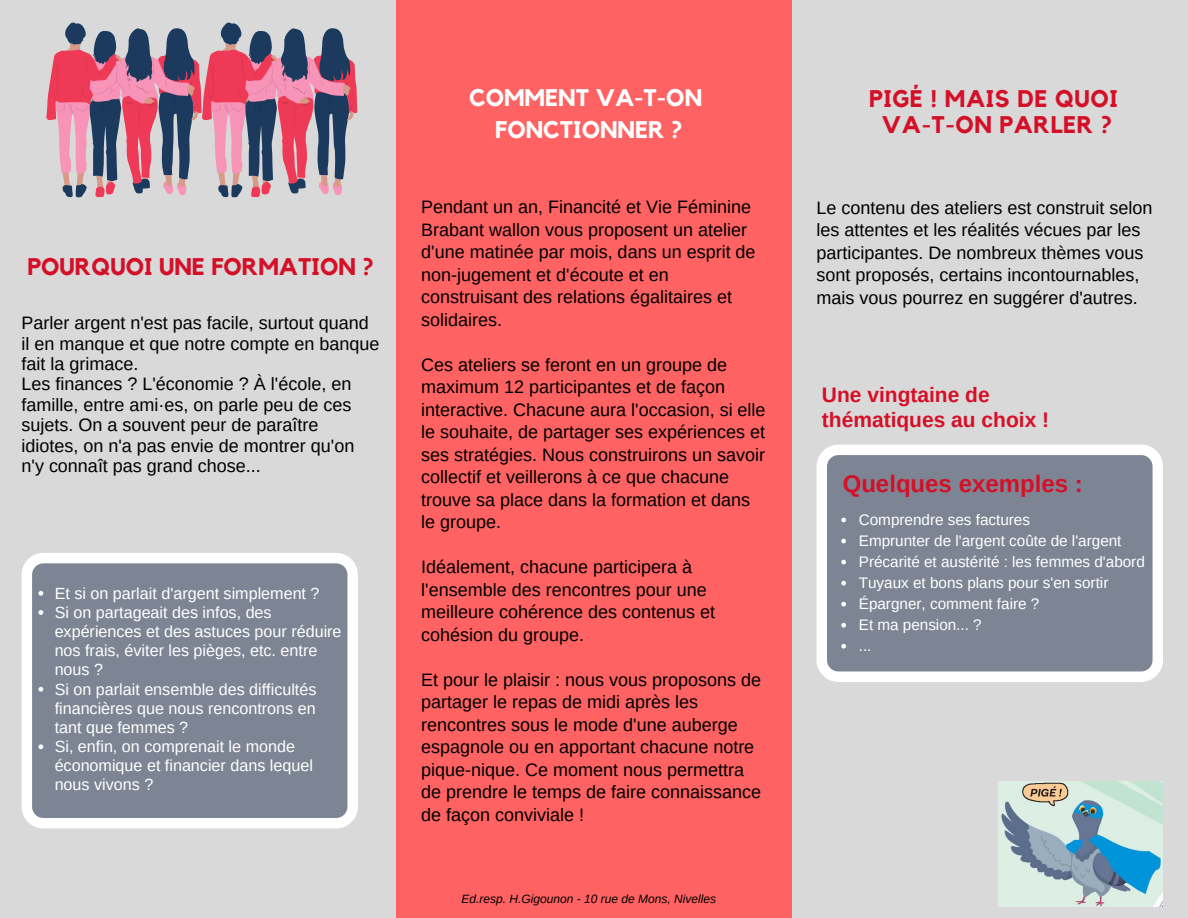
<style>
.page{position:relative;width:1188px;height:918px;background:#d9d9d9}
.page>*{position:absolute;margin:0;border:0;box-sizing:border-box;transform-origin:0 0}
.t1{font:700 24px/26.4px "Kollektif";letter-spacing:.01em;color:#d41028;text-align:center}
.t2{font:700 24px/32.7px "Kollektif";color:#fff;text-align:center}
.t3{font:700 24px "Arimo";color:#d41028}
.t4{font:700 21px/24.8px "Arimo";color:#d41028}
.t5{font:18px/22.5px "Arimo";color:#000}
.t6{font:16.2px/19.2px "Arimo";color:#fff}
.t7{font:15.3px/21px "Arimo";color:#fff}
.t8{font:italic 12px "Arimo";color:#000}
</style>
<div class="page">
<div style="left:396px;top:0;width:396px;height:918px;background:#ff6262"></div>
<img style="left:999px;top:782px;width:164px;height:125px">
<svg style="left:22px;top:553px;width:336px;height:275px;background:#8d94a1"></svg>
<svg style="left:39px;top:591px;width:4px;height:5px"></svg>
<svg style="left:39px;top:610px;width:4px;height:5px"></svg>
<svg style="left:39px;top:687px;width:4px;height:5px"></svg>
<svg style="left:39px;top:744px;width:4px;height:5px"></svg>
<svg style="left:817px;top:445px;width:346px;height:237px;background:#8f96a3"></svg>
<svg style="left:841px;top:518px;width:5px;height:4px"></svg>
<svg style="left:841px;top:539px;width:5px;height:4px"></svg>
<svg style="left:841px;top:560px;width:5px;height:4px"></svg>
<svg style="left:841px;top:581px;width:5px;height:4px"></svg>
<svg style="left:841px;top:602px;width:5px;height:4px"></svg>
<svg style="left:841px;top:623px;width:5px;height:5px"></svg>
<svg style="left:841px;top:644px;width:5px;height:5px"></svg>
<svg style="left:46px;top:22px;width:311px;height:175px"></svg>
<h1 class="t1" style="left:28px;top:254px;width:348px">POURQUOI UNE FORMATION ?</h1>
<p class="t5" style="left:22px;top:313px;width:359px;line-height:20.4px">Parler argent n'est pas facile, surtout quand il en manque et que notre compte en banque fait la grimace.<br>Les finances ? L'économie ? À l'école, en famille, entre ami·es, on parle peu de ces sujets. On a souvent peur de paraître idiotes, on n'a pas envie de montrer qu'on n'y connaît pas grand chose...</p>
<p class="t6" style="left:55px;top:583px;width:288px">Et si on parlait d'argent simplement ?<br>Si on partageait des infos, des expériences et des astuces pour réduire nos frais, éviter les pièges, etc. entre nous ?<br>Si on parlait ensemble des difficultés financières que nous rencontrons en tant que femmes ?<br>Si, enfin, on comprenait le monde économique et financier dans lequel nous vivons ?</p>
<h1 class="t2" style="left:469px;top:82px;width:235px">COMMENT VA-T-ON<br>FONCTIONNER ?</h1>
<p class="t5" style="left:421px;top:196px;width:336px">Pendant un an, Financité et Vie Féminine Brabant wallon vous proposent un atelier d'une matinée par mois, dans un esprit de non-jugement et d'écoute et en construisant des relations égalitaires et solidaires.</p>
<p class="t5" style="left:421px;top:353px;width:346px">Ces ateliers se feront en un groupe de maximum 12 participantes et de façon interactive. Chacune aura l'occasion, si elle le souhaite, de partager ses expériences et ses stratégies. Nous construirons un savoir collectif et veillerons à ce que chacune trouve sa place dans la formation et dans le groupe.</p>
<p class="t5" style="left:421px;top:556px;width:296px">Idéalement, chacune participera à l'ensemble des rencontres pour une meilleure cohérence des contenus et cohésion du groupe.</p>
<p class="t5" style="left:421px;top:668px;width:342px">Et pour le plaisir : nous vous proposons de partager le repas de midi après les rencontres sous le mode d'une auberge espagnole ou en apportant chacune notre pique-nique. Ce moment nous permettra de prendre le temps de faire connaissance de façon conviviale !</p>
<p class="t8" style="left:462px;top:892px;width:256px">Ed.resp. H.Gigounon - 10 rue de Mons, Nivelles</p>
<h1 class="t1" style="left:869px;top:86px;width:250px">PIGÉ ! MAIS DE QUOI<br>VA-T-ON PARLER ?</h1>
<p class="t5" style="left:817px;top:196px;width:337px">Le contenu des ateliers est construit selon les attentes et les réalités vécues par les participantes. De nombreux thèmes vous sont proposés, certains incontournables, mais vous pourrez en suggérer d'autres.</p>
<p class="t4" style="left:822px;top:382px;width:229px">Une vingtaine de thématiques au choix !</p>
<h1 class="t3" style="left:843px;top:470px;width:242px">Quelques exemples :</h1>
<p class="t7" style="left:859px;top:509px;width:288px">Comprendre ses factures<br>Emprunter de l'argent coûte de l'argent<br>Précarité et austérité : les femmes d'abord<br>Tuyaux et bons plans pour s'en sortir<br>Épargner, comment faire ?<br>Et ma pension... ?<br>...</p>
</div>
